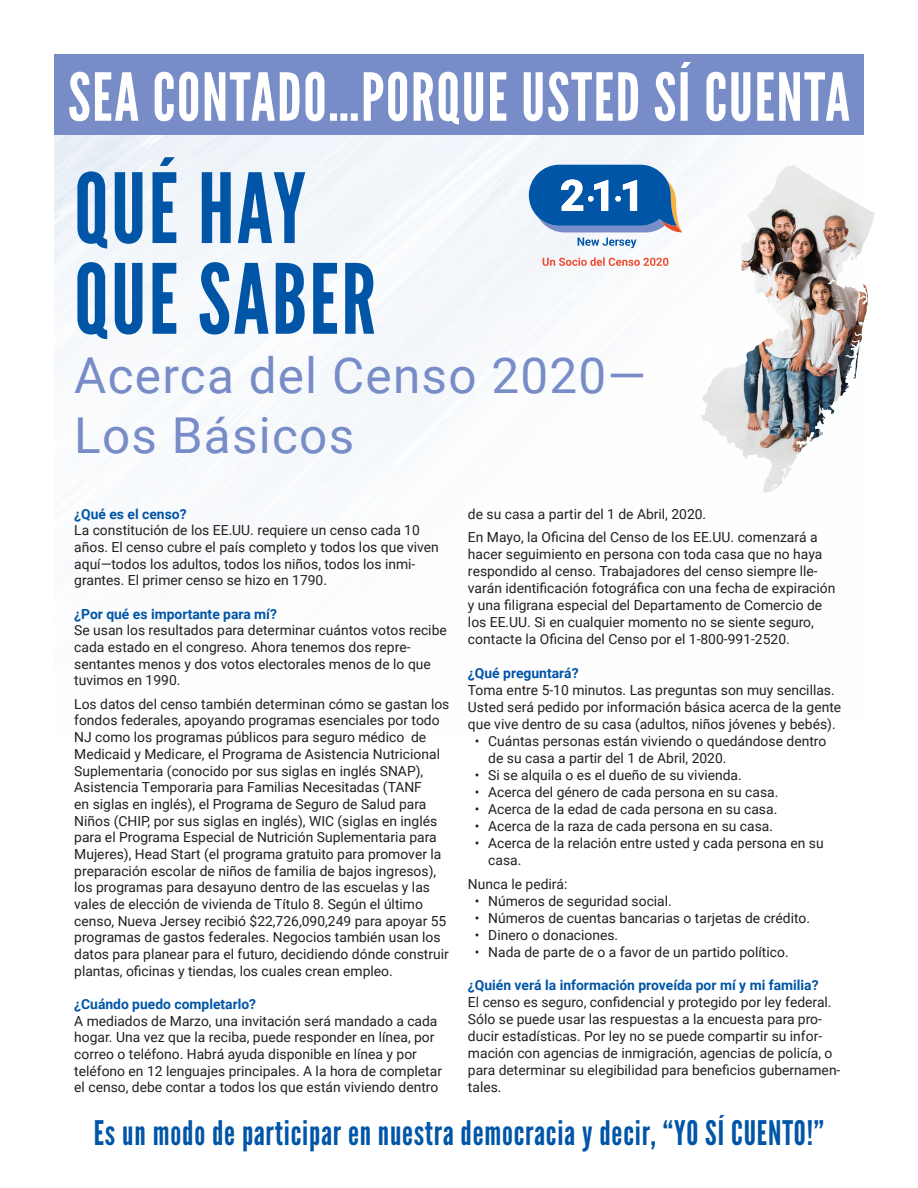
<style>
.page{position:relative;width:918px;height:1188px;background:#fff}
.page>*{position:absolute;margin:0;border:0;box-sizing:border-box;transform-origin:0 0}
.t1{font:96.45px/90.8px "League Gothic";letter-spacing:.025em;color:#0155a7}
.t2{font:66px "League Gothic";letter-spacing:.025em;color:#fff}
.t3{font:49.5px/59.4px "Roboto";letter-spacing:.025em;color:#788dc7}
.t4{font:33.75px "League Gothic";letter-spacing:.025em;color:#0155a7}
.t5{font:13.8px/16.6px "Roboto";color:#231f20}
.t6{font:700 13.8px "Roboto";color:#0155a7}
</style>
<div class="page">
<img style="left:54px;top:135px;width:808px;height:372px">
<img style="left:762px;top:165px;width:30px;height:37px">
<div style="left:54px;top:54px;width:810px;height:81px;background:#788dc7"></div>
<svg style="left:529px;top:165px;width:153px;height:67px"></svg>
<svg style="left:578px;top:238px;width:59px;height:10px"></svg>
<svg style="left:543px;top:257px;width:125px;height:9px"></svg>
<h2 class="t2" style="left:68px;top:58px;width:783px">SEA CONTADO…PORQUE USTED SÍ CUENTA</h2>
<h1 class="t1" style="left:74px;top:164px;width:303px">QUÉ HAY<br>QUE SABER</h1>
<h3 class="t3" style="left:74px;top:344px;width:573px">Acerca del Censo 2020—<br>Los Básicos</h3>
<p class="t6" style="left:74px;top:504px;width:114px">¿Qué es el censo?</p>
<p class="t5" style="left:74px;top:522px;width:366px">La constitución de los EE.UU. requiere un censo cada 10 años. El censo cubre el país completo y todos los que viven aquí—todos los adultos, todos los niños, todos los inmi&shy;grantes. El primer censo se hizo en 1790.</p>
<p class="t6" style="left:74px;top:604px;width:204px">¿Por qué es importante para mí?</p>
<p class="t5" style="left:74px;top:622px;width:374px">Se usan los resultados para determinar cuántos votos recibe cada estado en el congreso. Ahora tenemos dos repre&shy;sentantes menos y dos votos electorales menos de lo que tuvimos en 1990.</p>
<p class="t5" style="left:74px;top:695px;width:377px">Los datos del censo también determinan cómo se gastan los fondos federales, apoyando programas esenciales por todo NJ como los programas públicos para seguro médico de Medicaid y Medicare, el Programa de Asistencia Nutricional Suplementaria (conocido por sus siglas en inglés SNAP), Asistencia Temporaria para Familias Necesitadas (TANF<br>en siglas en inglés), el Programa de Seguro de Salud para Niños (CHIP, por sus siglas en inglés), WIC (siglas en inglés para el Programa Especial de Nutrición Suplementaria para Mujeres), Head Start (el programa gratuito para promover la preparación escolar de niños de familia de bajos ingresos), los programas para desayuno dentro de las escuelas y las vales de elección de vivienda de Título 8. Según el último censo, Nueva Jersey recibió $22,726,090,249 para apoyar 55 programas de gastos federales. Negocios también usan los datos para planear para el futuro, decidiendo dónde construir plantas, oficinas y tiendas, los cuales crean empleo.</p>
<p class="t6" style="left:74px;top:994px;width:183px">¿Cuándo puedo completarlo?</p>
<p class="t5" style="left:74px;top:1012px;width:369px">A mediados de Marzo, una invitación será mandado a cada hogar. Una vez que la reciba, puede responder en línea, por correo o teléfono. Habrá ayuda disponible en línea y por teléfono en 12 lenguajes principales. A la hora de completar el censo, debe contar a todos los que están viviendo dentro</p>
<p class="t5" style="left:468px;top:501px;width:351px;line-height:23.7px">de su casa a partir del 1 de Abril, 2020.<br>En Mayo, la Oficina del Censo de los EE.UU. comenzará a</p>
<p class="t5" style="left:468px;top:546px;width:369px">hacer seguimiento en persona con toda casa que no haya respondido al censo. Trabajadores del censo siempre lle&shy;varán identificación fotográfica con una fecha de expiración y una filigrana especial del Departamento de Comercio de los EE.UU. Si en cualquier momento no se siente seguro, contacte la Oficina del Censo por el 1-800-991-2520.</p>
<p class="t6" style="left:468px;top:664px;width:112px">¿Qué preguntará?</p>
<p class="t5" style="left:468px;top:681px;width:375px">Toma entre 5-10 minutos. Las preguntas son muy sencillas.<br>Usted será pedido por información básica acerca de la gente que vive dentro de su casa (adultos, niños jóvenes y bebés).</p>
<p class="t5" style="left:488px;top:732px;width:340px;text-indent:-14px">• Cuántas personas están viviendo o quedándose dentro de su casa a partir del 1 de Abril, 2020.</p>
<p class="t5" style="left:475px;top:766px;width:269px">• Si se alquila o es el dueño de su vivienda.</p>
<p class="t5" style="left:475px;top:783px;width:305px">• Acerca del género de cada persona en su casa.</p>
<p class="t5" style="left:475px;top:800px;width:304px">• Acerca de la edad de cada persona en su casa.</p>
<p class="t5" style="left:475px;top:817px;width:300px">• Acerca de la raza de cada persona en su casa.</p>
<p class="t5" style="left:488px;top:834px;width:337px;text-indent:-14px">• Acerca de la relación entre usted y cada persona en su casa.</p>
<p class="t5" style="left:468px;top:875px;width:101px">Nunca le pedirá:</p>
<p class="t5" style="left:475px;top:892px;width:199px">• Números de seguridad social.</p>
<p class="t5" style="left:475px;top:909px;width:337px">• Números de cuentas bancarias o tarjetas de crédito.</p>
<p class="t5" style="left:475px;top:926px;width:145px">• Dinero o donaciones.</p>
<p class="t5" style="left:475px;top:943px;width:315px">• Nada de parte de o a favor de un partido político.</p>
<p class="t6" style="left:468px;top:976px;width:352px">¿Quién verá la información proveída por mí y mi familia?</p>
<p class="t5" style="left:468px;top:994px;width:374px">El censo es seguro, confidencial y protegido por ley federal.<br>Sólo se puede usar las respuestas a la encuesta para pro&shy;ducir estadísticas. Por ley no se puede compartir su infor&shy;mación con agencias de inmigración, agencias de policía, o para determinar su elegibilidad para beneficios gubernamen&shy;tales.</p>
<h3 class="t4" style="left:94px;top:1112px;width:732px">Es un modo de participar en nuestra democracia y decir, “YO SÍ CUENTO!”</h3>
</div>
